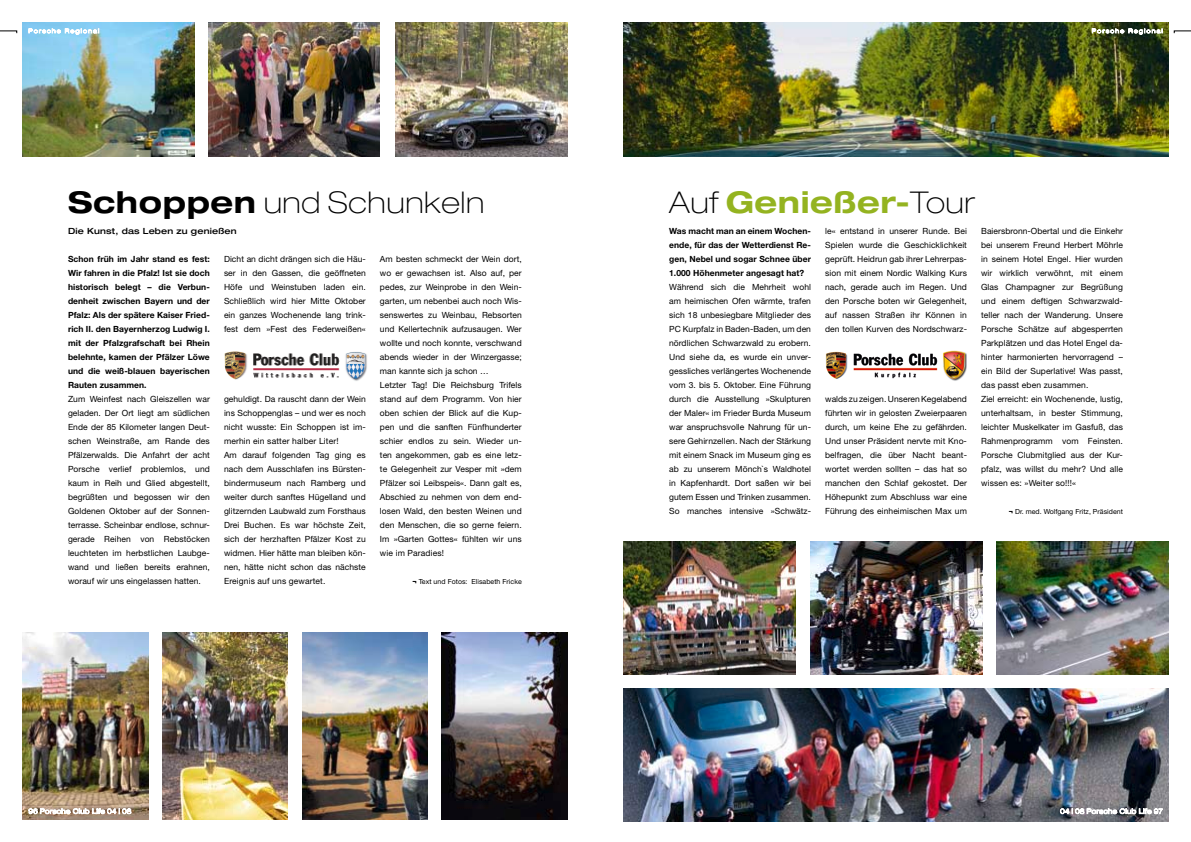
<style>
.page{position:relative;width:1191px;height:842px;background:#fff}
.page>*{position:absolute;margin:0;border:0;box-sizing:border-box;transform-origin:0 0}
.t1{font:100 expanded 30px "Helvetica Neue";letter-spacing:.02em;color:#000}
.t2{font:700 expanded 30px "Helvetica Neue";letter-spacing:.02em;color:#94b320}
.t3{font:8.5px/14px "Helvetica Neue";letter-spacing:.005em;color:#000;text-align:justify}
.t4{font:700 8.5px/14px "Helvetica Neue";letter-spacing:.005em;color:#000;text-align:justify}
.t5{font:500 expanded 8.5px "Helvetica Neue";letter-spacing:.02em;color:#000}
.t6{font:7px "Helvetica Neue";letter-spacing:.005em;color:#000}
.s1{font-weight:700}
.s2{font-weight:900;font-stretch:expanded}
.s3{font-weight:100;color:#000}
</style>
<div class="page">
<img style="left:810px;top:542px;width:172px;height:133px">
<img style="left:996px;top:542px;width:172px;height:133px">
<img style="left:624px;top:542px;width:172px;height:133px">
<img style="left:624px;top:689px;width:544px;height:133px">
<img style="left:624px;top:23px;width:544px;height:134px">
<img style="left:825px;top:350px;width:142px;height:31px">
<img style="left:162px;top:633px;width:126px;height:186px">
<img style="left:23px;top:633px;width:125px;height:186px">
<img style="left:224px;top:351px;width:143px;height:30px">
<img style="left:209px;top:23px;width:171px;height:134px">
<img style="left:395px;top:23px;width:172px;height:134px">
<img style="left:23px;top:23px;width:172px;height:134px">
<img style="left:441px;top:633px;width:126px;height:186px">
<img style="left:302px;top:633px;width:125px;height:186px">
<svg style="left:0;top:30px;width:17px;height:4px"></svg>
<svg style="left:1173px;top:30px;width:18px;height:4px"></svg>
<svg style="left:29px;top:29px;width:70px;height:6px"></svg>
<svg style="left:1060px;top:808px;width:102px;height:6px"></svg>
<svg style="left:29px;top:808px;width:102px;height:6px"></svg>
<svg style="left:1092px;top:29px;width:70px;height:6px"></svg>
<h1 class="t1" style="left:68px;top:184px;width:418px"><span class="s1">Schoppen</span> und Schunkeln</h1>
<p class="t5" style="left:68px;top:225px;width:170px">Die Kunst, das Leben zu genießen</p>
<p class="t4" style="left:68px;top:251px;width:143px">Schon früh im Jahr stand es fest:<br>Wir fahren in die Pfalz! Ist sie doch historisch belegt – die Verbun&shy;denheit zwischen Bayern und der Pfalz: Als der spätere Kaiser Fried&shy;rich II. den Bayernherzog Ludwig I. mit der Pfalzgrafschaft bei Rhein belehnte, kamen der Pfälzer Löwe und die weiß-blauen bayerischen Rauten zusammen.</p>
<p class="t3" style="left:68px;top:391px;width:143px">Zum Weinfest nach Gleiszellen war geladen. Der Ort liegt am südlichen Ende der 85 Kilometer langen Deut&shy;schen Weinstraße, am Rande des Pfälzerwalds. Die Anfahrt der acht Porsche verlief problemlos, und kaum in Reih und Glied abgestellt, begrüßten und begossen wir den Goldenen Oktober auf der Sonnen&shy;terrasse. Scheinbar endlose, schnur&shy;gerade Reihen von Rebstöcken leuchteten im herbstlichen Laubge&shy;wand und ließen bereits erahnen, worauf wir uns eingelassen hatten.</p>
<p class="t3" style="left:380px;top:251px;width:143px;text-align:left">Am besten schmeckt der Wein dort, wo er gewachsen ist. Also auf, per pedes, zur Weinprobe in den Wein&shy;garten, um nebenbei auch noch Wis&shy;senswertes zu Weinbau, Rebsorten und Kellertechnik aufzusaugen. Wer wollte und noch konnte, verschwand abends wieder in der Winzergasse; man kannte sich ja schon …<br>Letzter Tag! Die Reichsburg Trifels stand auf dem Programm. Von hier oben schien der Blick auf die Kup&shy;pen und die sanften Fünfhunderter schier endlos zu sein. Wieder un&shy;ten angekommen, gab es eine letz&shy;te Gelegenheit zur Vesper mit »dem<br>Pfälzer soi Leibspeis«. Dann galt es,<br>Abschied zu nehmen von dem end&shy;losen Wald, den besten Weinen und den Menschen, die so gerne feiern.<br>Im »Garten Gottes« fühlten wir uns wie im Paradies!</p>
<p class="t6" style="left:412px;top:577px;width:111px"><span class="s2">¬</span> Text und Fotos: Elisabeth Fricke</p>
<p class="t3" style="left:224px;top:251px;width:143px">Dicht an dicht drängen sich die Häu&shy;ser in den Gassen, die geöffneten Höfe und Weinstuben laden ein.<br>Schließlich wird hier Mitte Oktober ein ganzes Wochenende lang trink&shy;fest dem »Fest des Federweißen«</p>
<p class="t3" style="left:224px;top:391px;width:143px;text-align:left">gehuldigt. Da rauscht dann der Wein ins Schoppenglas – und wer es noch nicht wusste: Ein Schoppen ist im&shy;merhin ein satter halber Liter!<br>Am darauf folgenden Tag ging es nach dem Ausschlafen ins Bürsten&shy;bindermuseum nach Ramberg und weiter durch sanftes Hügelland und glitzernden Laubwald zum Forsthaus Drei Buchen. Es war höchste Zeit, sich der herzhaften Pfälzer Kost zu widmen. Hier hätte man bleiben kön&shy;nen, hätte nicht schon das nächste Ereignis auf uns gewartet.</p>
<h1 class="t2" style="left:669px;top:183px;width:307px"><span class="s3">Auf</span> Genießer-<span class="s3">Tour</span></h1>
<p class="t4" style="left:669px;top:223px;width:143px">Was macht man an einem Wochen&shy;ende, für das der Wetterdienst Re&shy;gen, Nebel und sogar Schnee über 1.000 Höhenmeter angesagt hat?</p>
<p class="t3" style="left:669px;top:279px;width:143px">Während sich die Mehrheit wohl am heimischen Ofen wärmte, trafen sich 18 unbesiegbare Mitglieder des PC Kurpfalz in Baden-Baden, um den nördlichen Schwarzwald zu erobern.<br>Und siehe da, es wurde ein unver&shy;gessliches verlängertes Wochenende vom 3. bis 5. Oktober. Eine Führung durch die Ausstellung »Skulpturen der Maler« im Frieder Burda Museum war anspruchsvolle Nahrung für un&shy;sere Gehirnzellen. Nach der Stärkung mit einem Snack im Museum ging es ab zu unserem Mönch`s Waldhotel in Kapfenhardt. Dort saßen wir bei gutem Essen und Trinken zusammen.<br>So manches intensive »Schwätz-</p>
<p class="t3" style="left:981px;top:223px;width:143px;text-align:left">Baiersbronn-Obertal und die Einkehr bei unserem Freund Herbert Möhrle in seinem Hotel Engel. Hier wurden wir wirklich verwöhnt, mit einem Glas Champagner zur Begrüßung und einem deftigen Schwarzwald&shy;teller nach der Wanderung. Unsere Porsche Schätze auf abgesperrten Parkplätzen und das Hotel Engel da&shy;hinter harmonierten hervorragend – ein Bild der Superlative! Was passt, das passt eben zusammen.<br>Ziel erreicht: ein Wochenende, lustig, unterhaltsam, in bester Stimmung, leichter Muskelkater im Gasfuß, das Rahmenprogramm vom Feinsten.<br>Porsche Clubmitglied aus der Kur&shy;pfalz, was willst du mehr? Und alle wissen es: »Weiter so!!!«</p>
<p class="t6" style="left:1008px;top:507px;width:116px"><span class="s2">¬</span> Dr. med. Wolfgang Fritz, Präsident</p>
<p class="t3" style="left:825px;top:223px;width:143px">le« entstand in unserer Runde. Bei Spielen wurde die Geschicklichkeit geprüft. Heidrun gab ihrer Lehrerpas&shy;sion mit einem Nordic Walking Kurs nach, gerade auch im Regen. Und den Porsche boten wir Gelegenheit, auf nassen Straßen ihr Können in den tollen Kurven des Nordschwarz-</p>
<p class="t3" style="left:825px;top:391px;width:143px">walds zu zeigen. Unseren Kegelabend führten wir in gelosten Zweierpaaren durch, um keine Ehe zu gefährden.<br>Und unser Präsident nervte mit Kno&shy;belfragen, die über Nacht beant&shy;wortet werden sollten – das hat so manchen den Schlaf gekostet. Der Höhepunkt zum Abschluss war eine Führung des einheimischen Max um</p>
</div>
